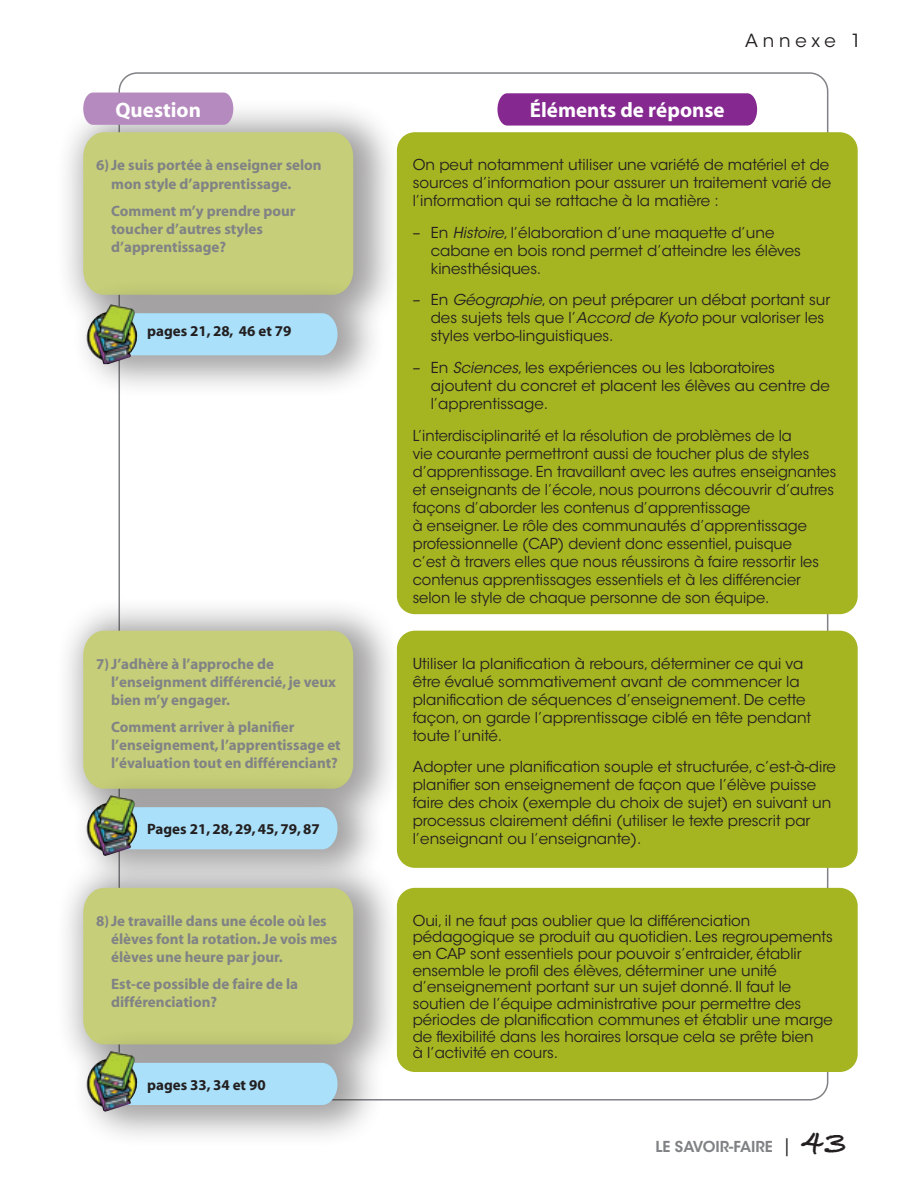
<style>
.page{position:relative;width:919px;height:1189px;background:#fff}
.page>*{position:absolute;margin:0;border:0;box-sizing:border-box;transform-origin:0 0}
.t1{font:700 21px "Myriad";color:#fff}
.t2{font:18px "ITC Avant Garde Std";letter-spacing:.27em;color:#231f20}
.t3{font:15px/18px "ITC Avant Garde Std";color:#231f20}
.t4{font:700 15px/18px "Myriad";color:#808285}
.t5{font:700 15px "Myriad";color:#231f20}
.t6{font:600 15px "ITC Avant Garde Std";color:#808285}
.s1{font-style:italic}
.s2{font-family:"Bradley Hand ITCTT Bold";font-weight:400;font-size:18px;color:#231f20}
.s3{font-family:"Bradley Hand ITCTT Bold";font-weight:400;font-size:37.5px;color:#231f20}
</style>
<div class="page">
<div style="left:52px;top:95px;width:406px;height:280px;background:#231f20;opacity:.42"></div>
<div style="left:83px;top:132px;width:270px;height:144px;background:#c6ce79"></div>
<div style="left:67px;top:276px;width:357px;height:159px;background:#231f20;opacity:.42"></div>
<div style="left:132px;top:313px;width:205px;height:42px;background:#aae0f9"></div>
<img style="left:86px;top:304px;width:46px;height:60px">
<div style="left:52px;top:593px;width:406px;height:276px;background:#231f20;opacity:.42"></div>
<div style="left:83px;top:630px;width:270px;height:139px;background:#c6ce79"></div>
<div style="left:67px;top:769px;width:357px;height:160px;background:#231f20;opacity:.42"></div>
<div style="left:132px;top:807px;width:205px;height:42px;background:#aae0f9"></div>
<img style="left:86px;top:795px;width:46px;height:55px">
<div style="left:52px;top:850px;width:406px;height:274px;background:#231f20;opacity:.42"></div>
<div style="left:83px;top:887px;width:270px;height:138px;background:#c6ce79"></div>
<div style="left:67px;top:1025px;width:357px;height:160px;background:#231f20;opacity:.42"></div>
<div style="left:132px;top:1062px;width:205px;height:42px;background:#aae0f9"></div>
<img style="left:86px;top:1050px;width:46px;height:61px">
<div style="left:397px;top:132px;width:460px;height:482px;background:#a5b522;border-radius:18px"></div>
<div style="left:397px;top:630px;width:460px;height:237px;background:#a5b522;border-radius:18px"></div>
<div style="left:397px;top:887px;width:460px;height:184px;background:#a5b522;border-radius:18px"></div>
<svg style="left:83px;top:92px;width:150px;height:33px;background:#b88fc0"></svg>
<div style="left:497px;top:93px;width:260px;height:32px;background:#852890"></div>
<h1 class="t1" style="left:115px;top:99px;width:87px">Question</h1>
<h1 class="t1" style="left:530px;top:99px;width:196px">Éléments de réponse</h1>
<p class="t2" style="left:745px;top:29px;width:117px">Annexe 1</p>
<p class="t4" style="left:111px;top:157px;width:212px;text-indent:-15px">6) Je suis portée à enseigner selon mon style d’apprentissage.</p>
<p class="t4" style="left:111px;top:202px;width:186px">Comment m’y prendre pour toucher d’autres styles d’apprentissage?</p>
<p class="t5" style="left:147px;top:323px;width:146px">pages 21, 28, 46 et 79</p>
<p class="t4" style="left:111px;top:655px;width:226px;text-indent:-15px">7) J’adhère à l’approche de l’enseignment différencié, je veux bien m’y engager.</p>
<p class="t4" style="left:111px;top:718px;width:231px">Comment arriver à planifier l’enseignement, l’apprentissage et l’évaluation tout en différenciant?</p>
<p class="t5" style="left:147px;top:821px;width:174px">Pages 21, 28, 29, 45, 79, 87</p>
<p class="t4" style="left:111px;top:912px;width:228px;text-indent:-15px">8) Je travaille dans une école où les élèves font la rotation. Je vois mes élèves une heure par jour.</p>
<p class="t4" style="left:111px;top:975px;width:188px">Est-ce possible de faire de la différenciation?</p>
<p class="t5" style="left:147px;top:1076px;width:120px">pages 33, 34 et 90</p>
<p class="t3" style="left:412px;top:156px;width:420px;text-align:justify">On peut notamment utiliser une variété de matériel et de sources d’information pour assurer un traitement varié de l’information qui se rattache à la matière :</p>
<p class="t3" style="left:430px;top:223px;width:371px;text-indent:-18px">– En <span class="s1">Histoire</span>, l’élaboration d’une maquette d’une cabane en bois rond permet d’atteindre les élèves kinesthésiques.</p>
<p class="t3" style="left:430px;top:291px;width:401px;text-indent:-18px">– En <span class="s1">Géographie</span>, on peut préparer un débat portant sur des sujets tels que l’<span class="s1">Accord de Kyoto</span> pour valoriser les styles verbo-linguistiques.</p>
<p class="t3" style="left:430px;top:358px;width:400px;text-indent:-18px">– En <span class="s1">Sciences</span>, les expériences ou les laboratoires ajoutent du concret et placent les élèves au centre de l’apprentissage.</p>
<p class="t3" style="left:412px;top:426px;width:425px">L’interdisciplinarité et la résolution de problèmes de la<br>vie courante permettront aussi de toucher plus de styles d’apprentissage. En travaillant avec les autres enseignantes et enseignants de l’école, nous pourrons découvrir d’autres façons d’aborder les contenus d’apprentissage<br>à enseigner. Le rôle des communautés d’apprentissage professionnelle (CAP) devient donc essentiel, puisque<br>c’est à travers elles que nous réussirons à faire ressortir les contenus apprentissages essentiels et à les différencier selon le style de chaque personne de son équipe.</p>
<p class="t3" style="left:412px;top:654px;width:400px">Utiliser la planification à rebours, déterminer ce qui va être évalué sommativement avant de commencer la planification de séquences d’enseignement. De cette façon, on garde l’apprentissage ciblé en tête pendant toute l’unité.</p>
<p class="t3" style="left:412px;top:758px;width:425px">Adopter une planification souple et structurée, c’est-à-dire planifier son enseignement de façon que l’élève puisse faire des choix (exemple du choix de sujet) en suivant un processus clairement défini (utiliser le texte prescrit par l’enseignant ou l’enseignante).</p>
<p class="t3" style="left:412px;top:912px;width:421px;line-height:16.5px">Oui, il ne faut pas oublier que la différenciation pédagogique se produit au quotidien. Les regroupements en CAP sont essentiels pour pouvoir s’entraider, établir ensemble le profil des élèves, déterminer une unité d’enseignement portant sur un sujet donné. Il faut le soutien de l’équipe administrative pour permettre des périodes de planification communes et établir une marge de flexibilité dans les horaires lorsque cela se prête bien<br>à l’activité en cours.</p>
<p class="t6" style="left:655px;top:1136px;width:193px">LE SAVOIR-FAIRE <span class="s2">|</span> <span class="s3">43</span></p>
</div>
